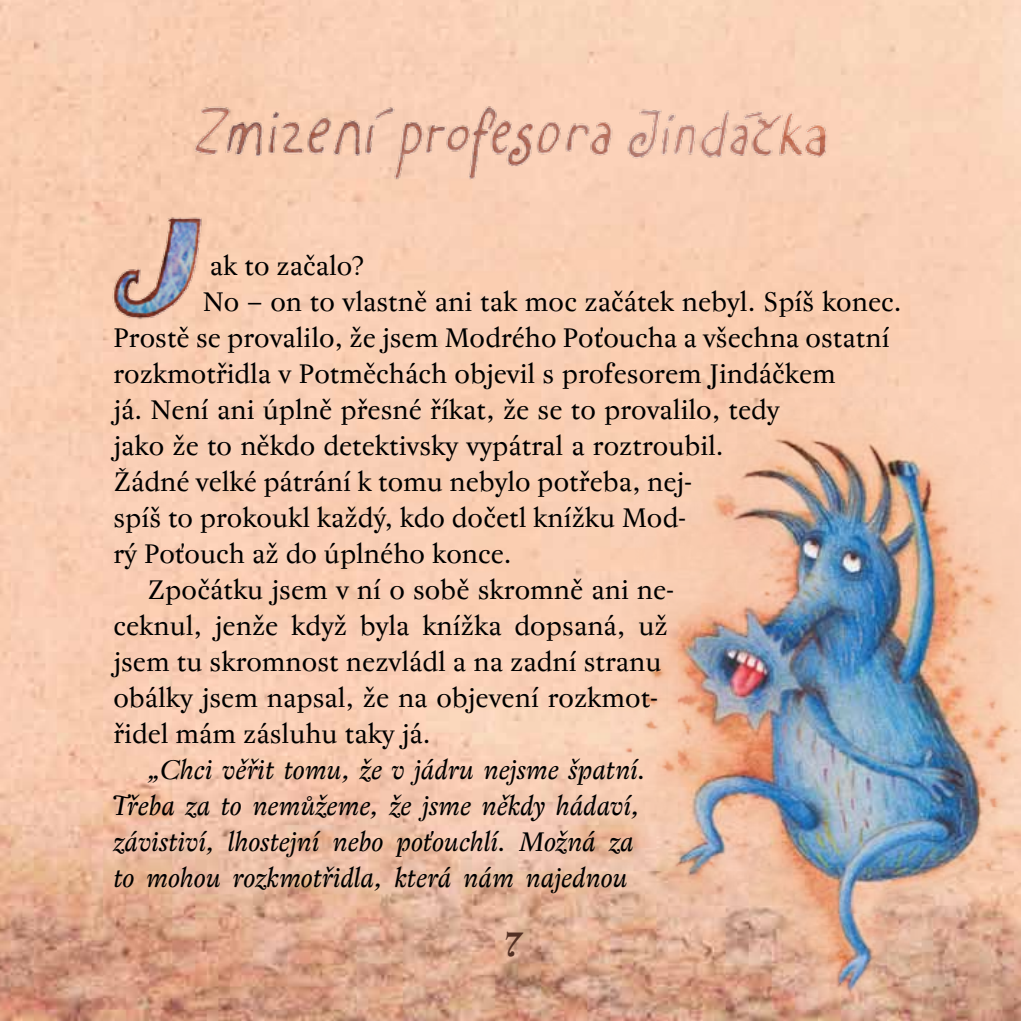
<style>
.page{position:relative;width:1021px;height:1021px;background:#fff}
.page>*{position:absolute;margin:0;border:0;box-sizing:border-box;transform-origin:0 0}
.t1{font:italic 700 34px "Regent Pro";color:#533024}
.t2{font:27px "Regent Pro";color:#000}
.t3{font:italic 27px/36px "Regent Pro";color:#000}
</style>
<div class="page">
<img style="left:0;top:0;width:1020px;height:1020px">
<img style="left:155px;top:86px;width:692px;height:104px">
<img style="left:101px;top:210px;width:109px;height:120px">
<img style="left:465px;top:361px;width:555px;height:659px">
<p class="t2" style="left:210px;top:250px;width:155px">ak to začalo?</p>
<p class="t2" style="left:203px;top:286px;width:700px">No – on to vlastně ani tak moc začátek nebyl. Spíš konec.</p>
<p class="t2" style="left:113px;top:322px;width:777px">Prostě se provalilo, že jsem Modrého Poťoucha a všechna ostatní</p>
<p class="t2" style="left:113px;top:358px;width:724px">rozkmotřidla v Potměchách objevil s profesorem Jindáčkem</p>
<p class="t2" style="left:113px;top:394px;width:667px">já. Není ani úplně přesné říkat, že se to provalilo, tedy</p>
<p class="t2" style="left:113px;top:430px;width:611px">jako že to někdo detektivsky vypátral a roztroubil.</p>
<p class="t2" style="left:113px;top:466px;width:579px">Žádné velké pátrání k tomu nebylo potřeba, nej-</p>
<p class="t2" style="left:113px;top:502px;width:573px">spíš to prokoukl každý, kdo dočetl knížku Mod-</p>
<p class="t2" style="left:113px;top:538px;width:400px">rý Poťouch až do úplného konce.</p>
<p class="t2" style="left:147px;top:574px;width:528px">Zpočátku jsem v ní o sobě skromně ani ne-</p>
<p class="t2" style="left:113px;top:610px;width:555px">ceknul, jenže když byla knížka dopsaná, už</p>
<p class="t2" style="left:113px;top:646px;width:549px">jsem tu skromnost nezvládl a na zadní stranu</p>
<p class="t2" style="left:113px;top:682px;width:545px">obálky jsem napsal, že na objevení rozkmot-</p>
<p class="t2" style="left:113px;top:718px;width:319px">řidel mám zásluhu taky já.</p>
<p class="t3" style="left:113px;top:752px;width:534px;text-indent:34px">„Chci věřit tomu, že v jádru nejsme špatní.<br>Třeba za to nemůžeme, že jsme někdy hádaví, závistiví, lhostejní nebo poťouchlí. Možná za to mohou rozkmotřidla, která nám najednou</p>
<p class="t1" style="left:503px;top:924px;width:20px">7</p>
</div>
